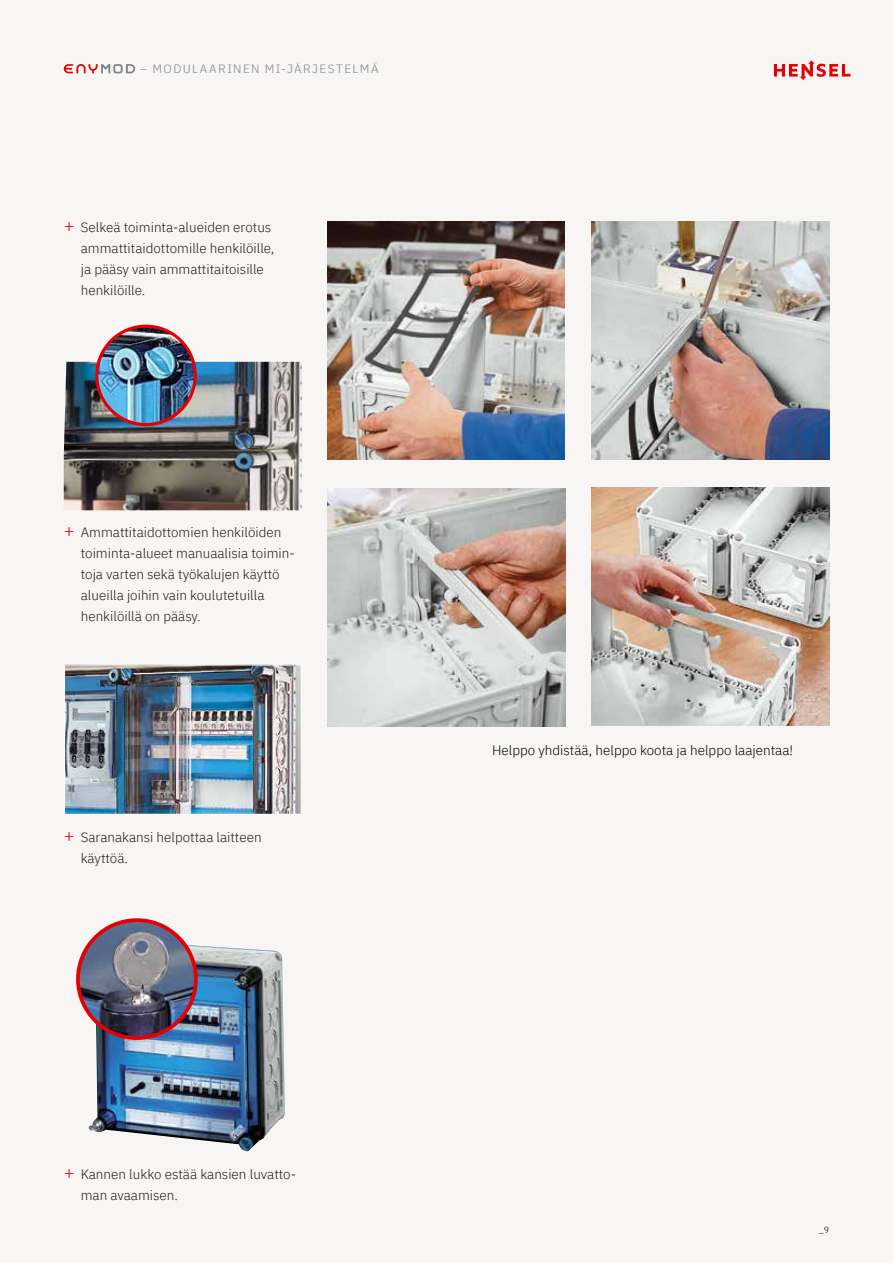
<style>
.page{position:relative;width:893px;height:1263px;background:#f7f6f5}
.page>*{position:absolute;margin:0;border:0;box-sizing:border-box;transform-origin:0 0}
.t1{font:300 13.5px/21px "IBM Plex Sans";color:#23181a}
.t2{font:300 13.5px "IBM Plex Sans";color:#000}
.t3{font:300 12px "IBM Plex Sans";letter-spacing:.115em;color:#818084}
.t4{font:300 9px "IBM Plex Sans";color:#000}
.s1{font-size:18px;color:#e60003}
</style>
<div class="page">
<svg style="left:774px;top:60px;width:76px;height:20px"></svg>
<svg style="left:64px;top:64px;width:71px;height:9px"></svg>
<img style="left:591px;top:221px;width:238px;height:238px">
<img style="left:327px;top:221px;width:238px;height:238px">
<img style="left:591px;top:487px;width:238px;height:238px">
<img style="left:327px;top:488px;width:239px;height:238px">
<img style="left:88px;top:942px;width:197px;height:209px">
<img style="left:78px;top:920px;width:118px;height:118px;border-radius:59px">
<div style="left:76px;top:918px;width:122px;height:122px;border:4px solid #e60003;border-radius:50%"></div>
<img style="left:64px;top:362px;width:238px;height:148px">
<img style="left:97px;top:326px;width:98px;height:99px;border-radius:49px">
<div style="left:95px;top:325px;width:102px;height:101px;border:3px solid #e60003;border-radius:50%"></div>
<img style="left:66px;top:666px;width:234px;height:147px">
<div style="left:64px;top:664px;width:238px;height:151px;border:1px solid #fff"></div>
<p class="t3" style="left:140px;top:60px;width:240px">– MODULAARINEN MI-JÄRJESTELMÄ</p>
<p class="t1" style="left:81px;top:215px;width:195px;text-indent:-17px"><span class="s1">+</span> Selkeä toiminta-alueiden erotus ammattitaidottomille henkilöille, ja pääsy vain ammattitaitoisille henkilöille.</p>
<p class="t1" style="left:81px;top:520px;width:215px;text-indent:-17px"><span class="s1">+</span> Ammattitaidottomien henkilöiden toiminta-alueet manuaalisia toimin&shy;toja varten sekä työkalujen käyttö alueilla joihin vain koulutetuilla henkilöillä on pääsy.</p>
<p class="t1" style="left:81px;top:826px;width:182px;text-indent:-17px"><span class="s1">+</span> Saranakansi helpottaa laitteen käyttöä.</p>
<p class="t2" style="left:492px;top:740px;width:303px">Helppo yhdistää, helppo koota ja helppo laajentaa!</p>
<p class="t1" style="left:81px;top:1162px;width:217px;text-indent:-17px"><span class="s1">+</span> Kannen lukko estää kansien luvatto&shy;man avaamisen.</p>
<p class="t4" style="left:819px;top:1222px;width:12px">_9</p>
</div>
